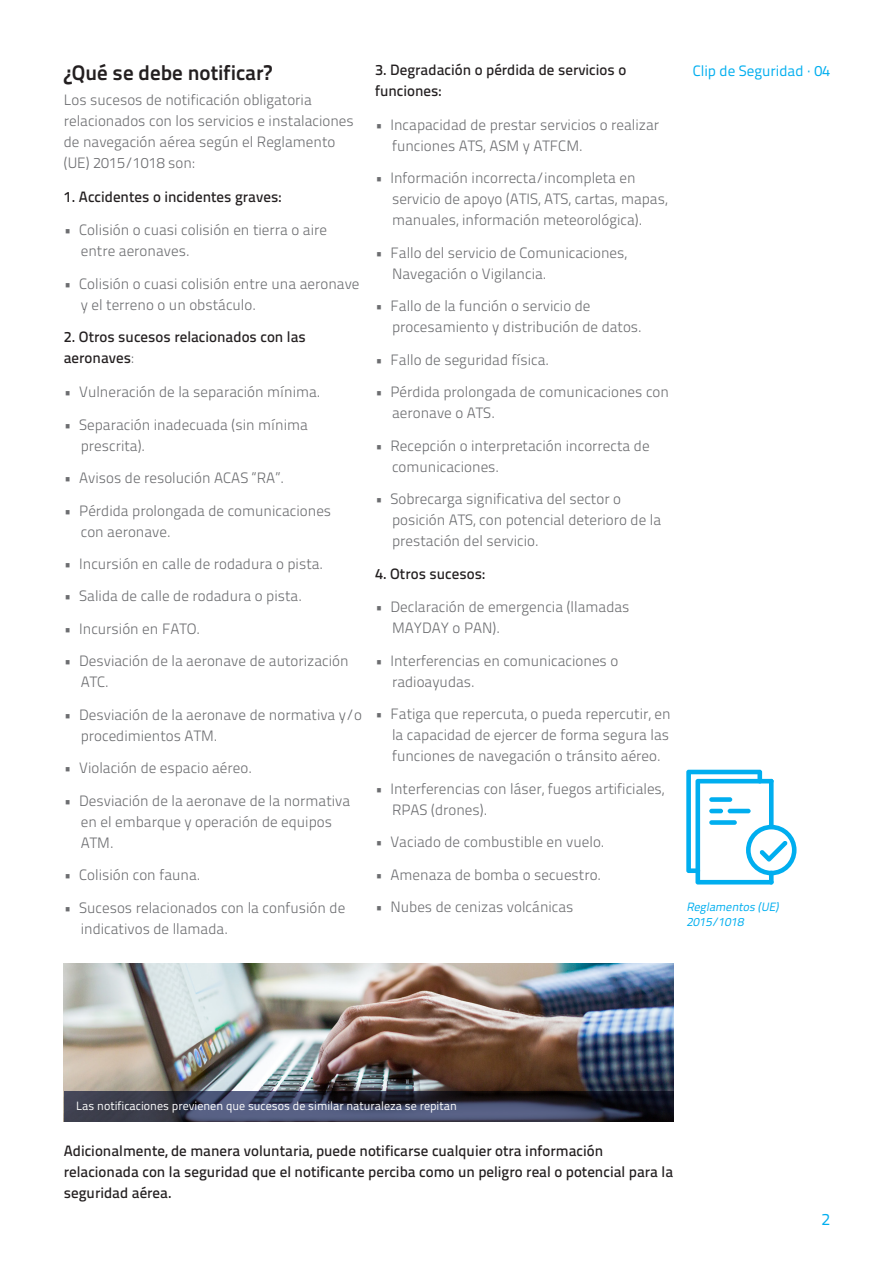
<style>
.page{position:relative;width:893px;height:1263px;background:#fff}
.page>*{position:absolute;margin:0;border:0;box-sizing:border-box;transform-origin:0 0}
.Ladillo{font:700 21px "ENAIRE Titillium";color:#231f20}
.t1{font:16.5px "ENAIRE Titillium";color:#00aeef}
.Texto_Normal{font:300 15px/21px "ENAIRE Titillium";color:#6c6d70}
.Texto_Normal-2{font:600 15px/21px "ENAIRE Titillium";color:#231f20}
.t2{font:15px "ENAIRE Titillium";color:#00aeef}
.Texto_auxiliar{font:12px "ENAIRE Titillium";color:#fff}
.Texto_auxiliar_en_ci{font:italic 12px/15px "ENAIRE Titillium";color:#00aeef}
.s1{font-weight:300;color:#6c6d70}
</style>
<div class="page">
<img style="left:64px;top:963px;width:610px;height:128px">
<svg style="left:64px;top:1091px;width:610px;height:30px;background:#36394e"></svg>
<svg style="left:686px;top:770px;width:110px;height:114px"></svg>
<div style="left:709px;top:797px;width:23px;height:5px;background:#00aeef;border-radius:2px"></div>
<hr style="left:709px;top:809px;width:14px;height:4px;background:#00aeef;border-radius:2px">
<div style="left:709px;top:820px;width:28px;height:5px;background:#00aeef;border-radius:2px"></div>
<hr style="left:728px;top:809px;width:23px;height:4px;background:#00aeef;border-radius:2px">
<p class="Ladillo" style="left:64px;top:56px;width:210px">¿Qué se debe notificar?</p>
<p class="Texto_Normal" style="left:64px;top:88px;width:292px">Los sucesos de notificación obligatoria relacionados con los servicios e instalaciones de navegación aérea según el Reglamento (UE) 2015/1018 son:</p>
<p class="Texto_Normal-2" style="left:64px;top:185px;width:219px">1. Accidentes o incidentes graves:</p>
<p class="Texto_Normal" style="left:81px;top:219px;width:248px;text-indent:-17px">• Colisión o cuasi colisión en tierra o aire entre aeronaves.</p>
<p class="Texto_Normal" style="left:81px;top:272px;width:280px;text-indent:-17px">• Colisión o cuasi colisión entre una aeronave y el terreno o un obstáculo.</p>
<p class="Texto_Normal-2" style="left:64px;top:326px;width:244px">2. Otros sucesos relacionados con las aeronaves<span class="s1">:</span></p>
<p class="Texto_Normal" style="left:64px;top:380px;width:258px">• Vulneración de la separación mínima.</p>
<p class="Texto_Normal" style="left:81px;top:413px;width:229px;text-indent:-17px">• Separación inadecuada (sin mínima prescrita).</p>
<p class="Texto_Normal" style="left:64px;top:466px;width:222px">• Avisos de resolución ACAS “RA”.</p>
<p class="Texto_Normal" style="left:81px;top:499px;width:252px;text-indent:-17px">• Pérdida prolongada de comunicaciones con aeronave.</p>
<p class="Texto_Normal" style="left:64px;top:552px;width:261px">• Incursión en calle de rodadura o pista.</p>
<p class="Texto_Normal" style="left:64px;top:585px;width:240px">• Salida de calle de rodadura o pista.</p>
<p class="Texto_Normal" style="left:64px;top:617px;width:138px">• Incursión en FATO.</p>
<p class="Texto_Normal" style="left:81px;top:650px;width:269px;text-indent:-17px">• Desviación de la aeronave de autorización<br>ATC.</p>
<p class="Texto_Normal" style="left:81px;top:703px;width:283px;text-indent:-17px">• Desviación de la aeronave de normativa y/o procedimientos ATM.</p>
<p class="Texto_Normal" style="left:64px;top:757px;width:190px">• Violación de espacio aéreo.</p>
<p class="Texto_Normal" style="left:81px;top:789px;width:271px;text-indent:-17px">• Desviación de la aeronave de la normativa en el embarque y operación de equipos<br>ATM.</p>
<p class="Texto_Normal" style="left:64px;top:864px;width:138px">• Colisión con fauna.</p>
<p class="Texto_Normal" style="left:81px;top:896px;width:266px;text-indent:-17px">• Sucesos relacionados con la confusión de indicativos de llamada.</p>
<p class="Texto_Normal-2" style="left:375px;top:58px;width:253px">3. Degradación o pérdida de servicios o funciones:</p>
<p class="Texto_Normal" style="left:392px;top:113px;width:269px;text-indent:-17px">• Incapacidad de prestar servicios o realizar funciones ATS, ASM y ATFCM.</p>
<p class="Texto_Normal" style="left:392px;top:167px;width:277px;text-indent:-17px">• Información incorrecta/incompleta en servicio de apoyo (ATIS, ATS, cartas, mapas, manuales, información meteorológica).</p>
<p class="Texto_Normal" style="left:392px;top:241px;width:236px;text-indent:-17px">• Fallo del servicio de Comunicaciones,<br>Navegación o Vigilancia.</p>
<p class="Texto_Normal" style="left:392px;top:295px;width:251px;text-indent:-17px">• Fallo de la función o servicio de procesamiento y distribución de datos.</p>
<p class="Texto_Normal" style="left:375px;top:348px;width:176px">• Fallo de seguridad física.</p>
<p class="Texto_Normal" style="left:392px;top:381px;width:278px;text-indent:-17px">• Pérdida prolongada de comunicaciones con aeronave o ATS.</p>
<p class="Texto_Normal" style="left:392px;top:434px;width:259px;text-indent:-17px">• Recepción o interpretación incorrecta de comunicaciones.</p>
<p class="Texto_Normal" style="left:392px;top:488px;width:271px;text-indent:-17px">• Sobrecarga significativa del sector o posición ATS, con potencial deterioro de la prestación del servicio.</p>
<p class="Texto_Normal-2" style="left:375px;top:562px;width:111px">4. Otros sucesos:</p>
<p class="Texto_Normal" style="left:392px;top:596px;width:239px;text-indent:-17px">• Declaración de emergencia (llamadas<br>MAYDAY o PAN).</p>
<p class="Texto_Normal" style="left:392px;top:649px;width:228px;text-indent:-17px">• Interferencias en comunicaciones o radioayudas.</p>
<p class="Texto_Normal" style="left:392px;top:703px;width:280px;text-align:justify;text-indent:-17px">• Fatiga que repercuta, o pueda repercutir, en la capacidad de ejercer de forma segura las funciones de navegación o tránsito aéreo.</p>
<p class="Texto_Normal" style="left:392px;top:777px;width:274px;text-indent:-17px">• Interferencias con láser, fuegos artificiales,<br>RPAS (drones).</p>
<p class="Texto_Normal" style="left:375px;top:831px;width:231px">• Vaciado de combustible en vuelo.</p>
<p class="Texto_Normal" style="left:375px;top:863px;width:228px">• Amenaza de bomba o secuestro.</p>
<p class="Texto_Normal" style="left:375px;top:896px;width:200px">• Nubes de cenizas volcánicas</p>
<p class="Texto_auxiliar_en_ci" style="left:686px;top:898px;width:97px">Reglamentos (UE)<br>2015/1018</p>
<p class="t2" style="left:693px;top:60px;width:139px">Clip de Seguridad · 04</p>
<p class="Texto_auxiliar" style="left:76px;top:1097px;width:382px">Las notificaciones previenen que sucesos de similar naturaleza se repitan</p>
<p class="Texto_Normal-2" style="left:64px;top:1139px;width:611px">Adicionalmente, de manera voluntaria, puede notificarse cualquier otra información relacionada con la seguridad que el notificante perciba como un peligro real o potencial para la seguridad aérea.</p>
<p class="t1" style="left:821px;top:1207px;width:10px">2</p>
</div>
